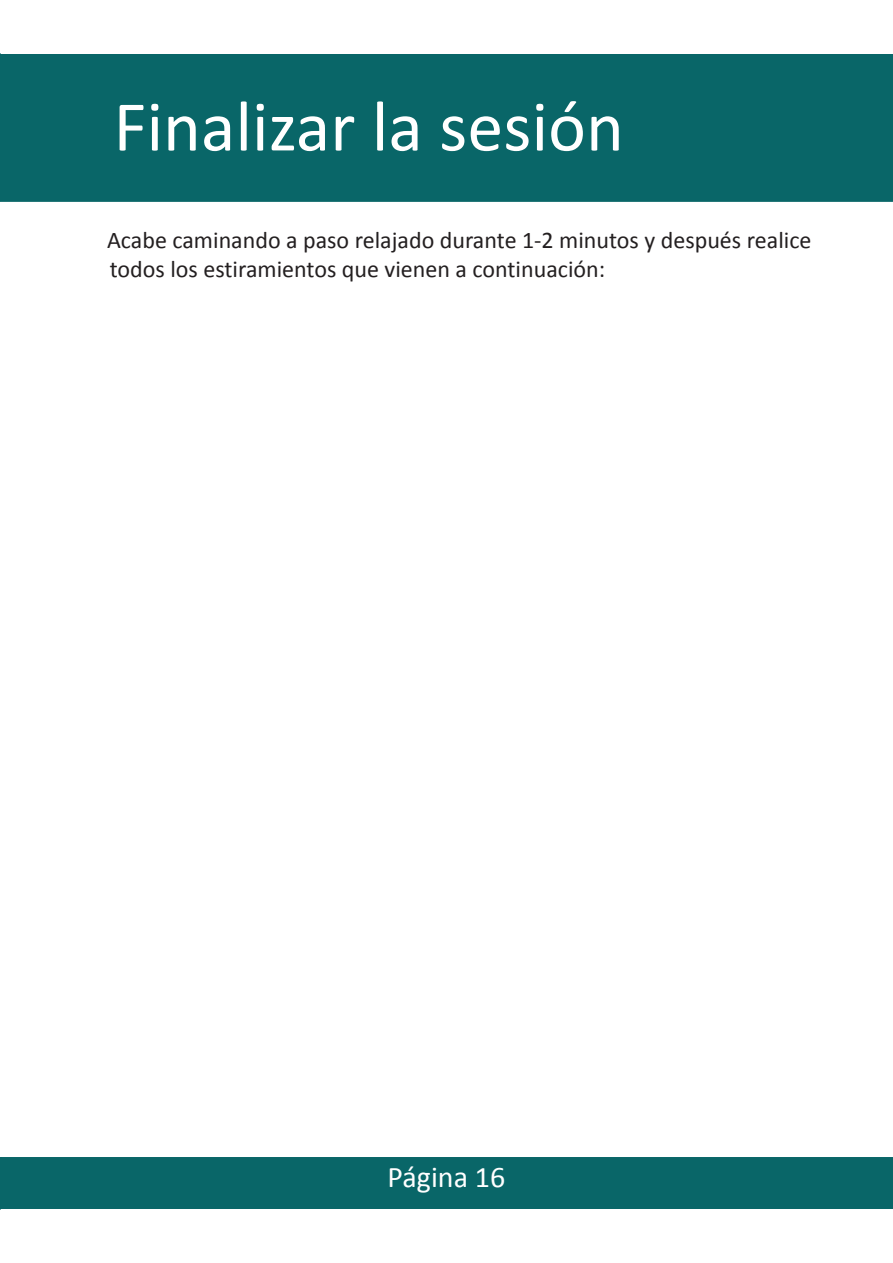
<style>
.page{position:relative;width:893px;height:1263px;background:#fff}
.page>*{position:absolute;margin:0;border:0;box-sizing:border-box;transform-origin:0 0}
.t1{font:72px "Calibri";color:#fff}
.t2{font:30px "Calibri";color:#fff}
.t3{font:24px/29.2px "Calibri";color:#231f20}
</style>
<div class="page">
<div style="left:0;top:1157px;width:893px;height:52px;background:#096668"></div>
<svg style="left:0;top:1158px;width:1px;height:52px"></svg>
<div style="left:0;top:54px;width:893px;height:148px;background:#096668"></div>
<h1 class="t1" style="left:114px;top:96px;width:512px">Finalizar la sesión</h1>
<p class="t3" style="left:107px;top:227px;width:706px">Acabe caminando a paso relajado durante 1-2 minutos y después realice todos los estiramientos que vienen a continuación:</p>
<p class="t2" style="left:388px;top:1165px;width:119px">Página 16</p>
</div>
